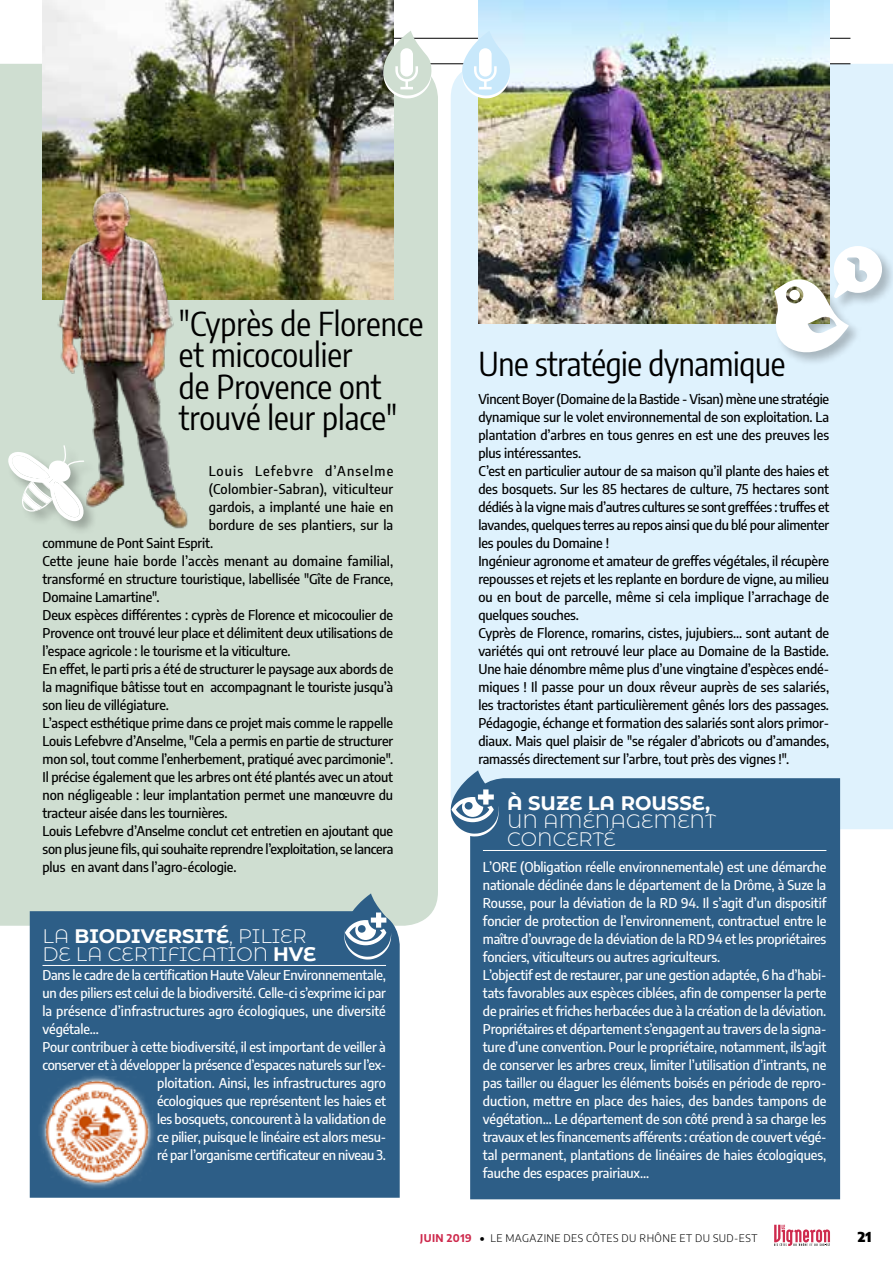
<style>
.page{position:relative;width:893px;height:1263px;background:#fff}
.page>*{position:absolute;margin:0;border:0;box-sizing:border-box;transform-origin:0 0}
.t1{font:33px/31.5px "Encode Sans Condensed";color:#000}
.t2{font:300 19.5px/18px "Montserrat Alternates";color:#fff}
.t3{font:700 19.5px "Montserrat Alternates";color:#fff}
.t4{font:500 semi-condensed 13.5px/18px "Encode Sans";letter-spacing:-.01em;color:#000}
.t5{font:500 semi-condensed 13.5px/18px "Encode Sans";letter-spacing:-.01em;color:#fff}
.t6{font:500 semi-condensed 13.5px "Encode Sans";letter-spacing:.01em;color:#000}
.t7{font:500 semi-condensed 13.5px "Encode Sans";letter-spacing:.015em;color:#000}
.t8{font:500 semi-condensed 13.5px "Encode Sans";letter-spacing:.025em;color:#000}
.t9{font:500 semi-condensed 13.5px "Encode Sans";letter-spacing:.085em;color:#000}
.t10{font:900 13.5px "Encode Sans";color:#000}
.t11{font:300 10.5px "Encode Sans";letter-spacing:.04em;color:#000}
.s1{font-weight:700}
.s2{font-weight:700;color:#ce2a4d}
.s3{font-weight:900}
</style>
<div class="page">
<div style="left:0;top:64px;width:438px;height:862px;background:#cfded1"></div>
<div style="left:451px;top:64px;width:442px;height:765px;background:#dff2fd"></div>
<img style="left:0;top:0;width:1px;height:512px">
<div style="left:470px;top:778px;width:370px;height:421px;background:#2d5e87"></div>
<hr style="left:483px;top:850px;width:343px;height:1px;background:#fff">
<svg style="left:451px;top:770px;width:48px;height:66px"></svg>
<div style="left:6px;top:444px;width:92px;height:91px;background:#cfded1"></div>
<svg style="left:8px;top:452px;width:22px;height:63px"></svg>
<hr style="left:64px;top:38px;width:786px;height:1px;background:#000">
<hr style="left:64px;top:63px;width:786px;height:1px;background:#000">
<svg style="left:774px;top:1225px;width:56px;height:21px"></svg>
<div style="left:30px;top:911px;width:370px;height:287px;background:#2d5e87"></div>
<hr style="left:43px;top:965px;width:343px;height:1px;background:#fff">
<svg style="left:344px;top:893px;width:47px;height:67px"></svg>
<svg style="left:38px;top:1072px;width:118px;height:118px;background:#326189"></svg>
<img style="left:45px;top:1073px;width:104px;height:117px">
<img style="left:43px;top:0;width:350px;height:299px">
<img style="left:478px;top:0;width:351px;height:324px">
<div style="left:773px;top:244px;width:120px;height:122px;background:#000;opacity:.25"></div>
<img style="left:767px;top:246px;width:115px;height:118px">
<img style="left:30px;top:175px;width:179px;height:357px">
<svg style="left:383px;top:31px;width:48px;height:68px"></svg>
<svg style="left:462px;top:31px;width:48px;height:68px"></svg>
<h1 class="t1" style="left:179px;top:306px;width:246px">"Cyprès de Florence et micocoulier<br>de Provence ont trouvé leur place"</h1>
<p class="t9" style="left:209px;top:462px;width:186px">Louis Lefebvre d’Anselme</p>
<p class="t8" style="left:209px;top:480px;width:186px">(Colombier-Sabran), viticulteur</p>
<p class="t6" style="left:209px;top:498px;width:186px">gardois, a implanté une haie en</p>
<p class="t6" style="left:209px;top:516px;width:186px">bordure de ses plantiers, sur la</p>
<p class="t4" style="left:43px;top:534px;width:172px">commune de Pont Saint Esprit.</p>
<p class="t7" style="left:43px;top:552px;width:352px">Cette jeune haie borde l’accès menant au domaine familial,</p>
<p class="t4" style="left:43px;top:570px;width:352px">transformé en structure touristique, labellisée "Gîte de France,</p>
<p class="t4" style="left:43px;top:588px;width:119px">Domaine Lamartine".</p>
<p class="t4" style="left:43px;top:606px;width:352px">Deux espèces différentes : cyprès de Florence et micocoulier de</p>
<p class="t4" style="left:43px;top:624px;width:352px">Provence ont trouvé leur place et délimitent deux utilisations de</p>
<p class="t4" style="left:43px;top:642px;width:250px">l’espace agricole : le tourisme et la viticulture.</p>
<p class="t4" style="left:43px;top:660px;width:352px">En effet, le parti pris a été de structurer le paysage aux abords de</p>
<p class="t4" style="left:43px;top:678px;width:352px">la magnifique bâtisse tout en accompagnant le touriste jusqu’à</p>
<p class="t4" style="left:43px;top:696px;width:128px">son lieu de villégiature.</p>
<p class="t4" style="left:43px;top:714px;width:352px">L’aspect esthétique prime dans ce projet mais comme le rappelle</p>
<p class="t4" style="left:43px;top:732px;width:352px">Louis Lefebvre d’Anselme, "Cela a permis en partie de structurer</p>
<p class="t4" style="left:43px;top:750px;width:352px">mon sol, tout comme l’enherbement, pratiqué avec parcimonie".</p>
<p class="t4" style="left:43px;top:768px;width:352px">Il précise également que les arbres ont été plantés avec un atout</p>
<p class="t4" style="left:43px;top:786px;width:352px">non négligeable : leur implantation permet une manœuvre du</p>
<p class="t4" style="left:43px;top:804px;width:187px">tracteur aisée dans les tournières.</p>
<p class="t4" style="left:43px;top:822px;width:352px">Louis Lefebvre d’Anselme conclut cet entretien en ajoutant que</p>
<p class="t4" style="left:43px;top:840px;width:352px">son plus jeune fils, qui souhaite reprendre l’exploitation, se lancera</p>
<p class="t4" style="left:43px;top:858px;width:196px">plus en avant dans l’agro-écologie.</p>
<h2 class="t2" style="left:43px;top:926px;width:275px">LA <span class="s1">BIODIVERSITÉ</span>, PILIER<br>DE LA CERTIFICATION <span class="s1">HVE</span></h2>
<p class="t5" style="left:43px;top:966px;width:345px">Dans le cadre de la certification Haute Valeur Environnementale,</p>
<p class="t5" style="left:43px;top:984px;width:345px">un des piliers est celui de la biodiversité. Celle-ci s’exprime ici par</p>
<p class="t5" style="left:43px;top:1002px;width:345px">la présence d’infrastructures agro écologiques, une diversité</p>
<p class="t5" style="left:43px;top:1020px;width:58px">végétale…</p>
<p class="t5" style="left:43px;top:1038px;width:345px">Pour contribuer à cette biodiversité, il est important de veiller à</p>
<p class="t5" style="left:43px;top:1056px;width:345px">conserver et à développer la présence d’espaces naturels sur l’ex-</p>
<p class="t5" style="left:157px;top:1074px;width:230px">ploitation. Ainsi, les infrastructures agro</p>
<p class="t5" style="left:157px;top:1092px;width:230px">écologiques que représentent les haies et</p>
<p class="t5" style="left:157px;top:1110px;width:230px">les bosquets, concourent à la validation de</p>
<p class="t5" style="left:157px;top:1128px;width:230px">ce pilier, puisque le linéaire est alors mesu-</p>
<p class="t5" style="left:157px;top:1146px;width:230px">ré par l’organisme certificateur en niveau 3.</p>
<h1 class="t1" style="left:478px;top:347px;width:309px">Une stratégie dynamique</h1>
<p class="t4" style="left:478px;top:390px;width:352px">Vincent Boyer (Domaine de la Bastide - Visan) mène une stratégie dynamique sur le volet environnemental de son exploitation. La plantation d’arbres en tous genres en est une des preuves les plus intéressantes.<br>C’est en particulier autour de sa maison qu’il plante des haies et des bosquets. Sur les 85 hectares de culture, 75 hectares sont dédiés à la vigne mais d’autres cultures se sont greffées : truffes et lavandes, quelques terres au repos ainsi que du blé pour alimenter les poules du Domaine !<br>Ingénieur agronome et amateur de greffes végétales, il récupère repousses et rejets et les replante en bordure de vigne, au milieu ou en bout de parcelle, même si cela implique l’arrachage de quelques souches.<br>Cyprès de Florence, romarins, cistes, jujubiers… sont autant de variétés qui ont retrouvé leur place au Domaine de la Bastide.<br>Une haie dénombre même plus d’une vingtaine d’espèces endé&shy;miques ! Il passe pour un doux rêveur auprès de ses salariés, les tractoristes étant particulièrement gênés lors des passages.<br>Pédagogie, échange et formation des salariés sont alors primor&shy;diaux. Mais quel plaisir de "se régaler d’abricots ou d’amandes, ramassés directement sur l’arbre, tout près des vignes !".</p>
<h2 class="t3" style="left:507px;top:789px;width:204px">À SUZE LA ROUSSE,</h2>
<h2 class="t2" style="left:507px;top:811px;width:211px">UN AMÉNAGEMENT<br>CONCERTÉ</h2>
<p class="t5" style="left:483px;top:858px;width:345px">L’ORE (Obligation réelle environnementale) est une démarche nationale déclinée dans le département de la Drôme, à Suze la Rousse, pour la déviation de la RD 94. Il s’agit d’un dispositif foncier de protection de l’environnement, contractuel entre le maître d’ouvrage de la déviation de la RD 94 et les propriétaires fonciers, viticulteurs ou autres agriculteurs.<br>L’objectif est de restaurer, par une gestion adaptée, 6 ha d’habi&shy;tats favorables aux espèces ciblées, afin de compenser la perte de prairies et friches herbacées due à la création de la déviation.<br>Propriétaires et département s’engagent au travers de la signa&shy;ture d’une convention. Pour le propriétaire, notamment, ils'agit de conserver les arbres creux, limiter l’utilisation d’intrants, ne pas tailler ou élaguer les éléments boisés en période de repro&shy;duction, mettre en place des haies, des bandes tampons de végétation… Le département de son côté prend à sa charge les travaux et les financements afférents : création de couvert végé&shy;tal permanent, plantations de linéaires de haies écologiques, fauche des espaces prairiaux…</p>
<p class="t11" style="left:420px;top:1231px;width:339px"><span class="s2">JUIN 2019</span> <span class="s3">•</span> LE MAGAZINE DES CÔTES DU RHÔNE ET DU SUD-EST</p>
<p class="t10" style="left:858px;top:1226px;width:15px">21</p>
</div>
